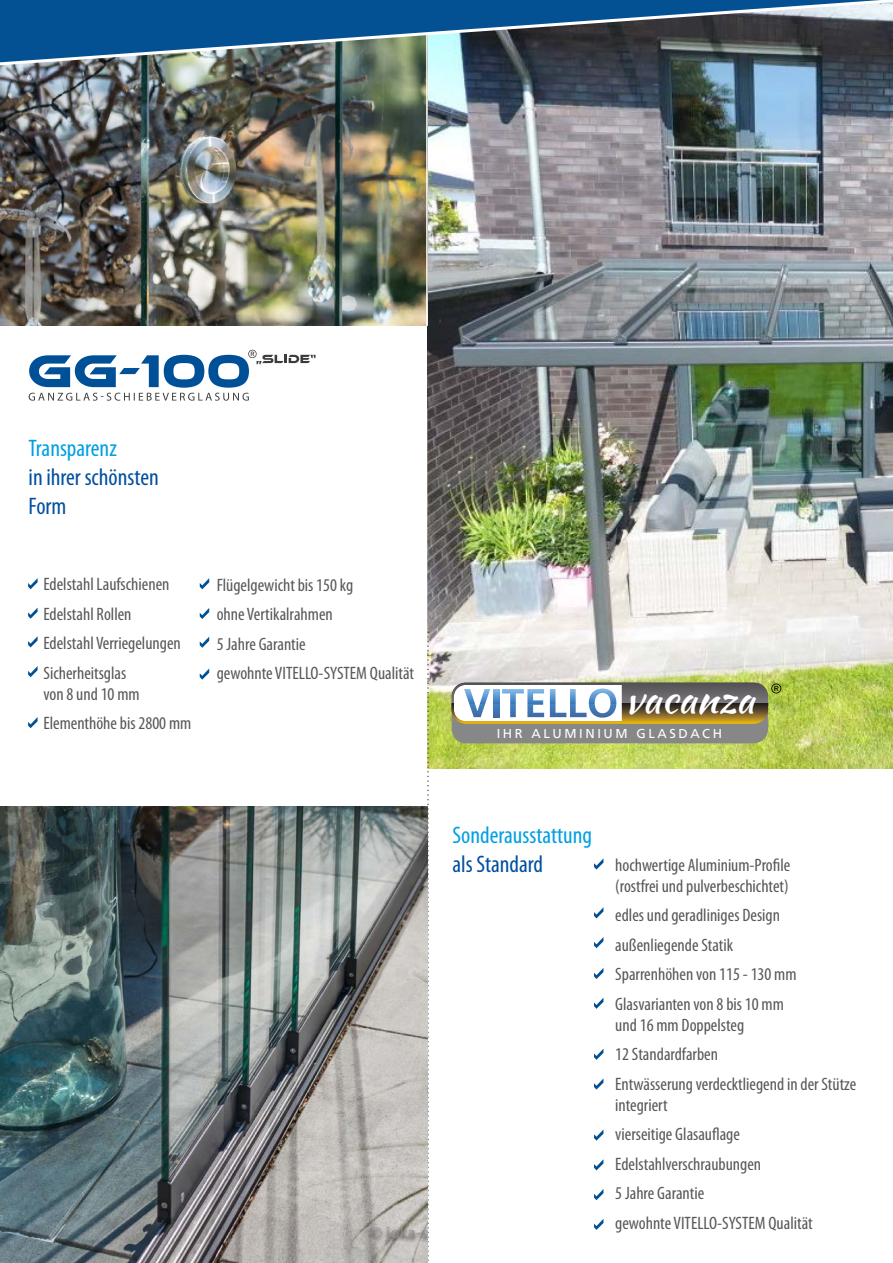
<style>
.page{position:relative;width:893px;height:1263px;background:#fff}
.page>*{position:absolute;margin:0;border:0;box-sizing:border-box;transform-origin:0 0}
.t1{font:39.6px "Kaushan Script";color:#fff}
.t2{font:condensed 24px/28.8px "Myriad Pro";color:#004f9f}
.t3{font:condensed 24px "Myriad Pro";color:#009fe3}
.t4{font:condensed 18px/29.5px "Myriad Pro";color:#575756}
.t5{font:12.9px "Frutiger LT Std";letter-spacing:.2em;color:#fff}
</style>
<div class="page">
<img style="left:427px;top:74px;width:466px;height:695px">
<svg style="left:594px;top:859px;width:9px;height:10px"></svg>
<svg style="left:594px;top:908px;width:9px;height:10px"></svg>
<svg style="left:594px;top:937px;width:9px;height:11px"></svg>
<svg style="left:594px;top:968px;width:9px;height:11px"></svg>
<img style="left:0;top:74px;width:426px;height:251px">
<svg style="left:594px;top:998px;width:9px;height:11px"></svg>
<hr style="left:426px;top:0;width:2px;height:326px;background:#fff">
<img style="left:0;top:0;width:893px;height:74px">
<svg style="left:427px;top:631px;width:2px;height:632px"></svg>
<svg style="left:29px;top:350px;width:286px;height:51px"></svg>
<img style="left:0;top:807px;width:427px;height:456px">
<svg style="left:28px;top:578px;width:10px;height:11px"></svg>
<svg style="left:28px;top:607px;width:10px;height:12px"></svg>
<svg style="left:28px;top:636px;width:10px;height:11px"></svg>
<svg style="left:28px;top:666px;width:10px;height:11px"></svg>
<svg style="left:28px;top:717px;width:10px;height:11px"></svg>
<svg style="left:200px;top:578px;width:9px;height:11px"></svg>
<svg style="left:200px;top:608px;width:9px;height:11px"></svg>
<svg style="left:200px;top:637px;width:9px;height:11px"></svg>
<svg style="left:200px;top:669px;width:9px;height:11px"></svg>
<svg style="left:594px;top:1049px;width:9px;height:11px"></svg>
<svg style="left:594px;top:1079px;width:9px;height:10px"></svg>
<svg style="left:594px;top:1130px;width:9px;height:10px"></svg>
<svg style="left:594px;top:1160px;width:9px;height:10px"></svg>
<svg style="left:594px;top:1189px;width:9px;height:11px"></svg>
<svg style="left:594px;top:1219px;width:9px;height:11px"></svg>
<svg style="left:452px;top:683px;width:329px;height:60px"></svg>
<h2 class="t3" style="left:29px;top:434px;width:90px">Transparenz</h2>
<h2 class="t2" style="left:29px;top:462px;width:132px">in ihrer schönsten<br>Form</h2>
<p class="t4" style="left:43px;top:569px;width:139px">Edelstahl Laufschienen<br>Edelstahl Rollen<br>Edelstahl Verriegelungen<br>Sicherheitsglas</p>
<p class="t4" style="left:43px;top:679px;width:149px">von 8 und 10 mm<br>Elementhöhe bis 2800 mm</p>
<p class="t4" style="left:217px;top:570px;width:199px">Flügelgewicht bis 150 kg<br>ohne Vertikalrahmen<br>5 Jahre Garantie<br>gewohnte VITELLO-SYSTEM Qualität</p>
<h1 class="t1" style="left:625px;top:670px;width:131px">vacanza</h1>
<p class="t5" style="left:497px;top:725px;width:227px">IHR ALUMINIUM GLASDACH</p>
<h2 class="t3" style="left:452px;top:820px;width:141px">Sonderausstattung</h2>
<h2 class="t2" style="left:452px;top:849px;width:92px">als Standard</h2>
<p class="t4" style="left:615px;top:854px;width:177px;line-height:21px">hochwertige Aluminium-Profile (rostfrei und pulverbeschichtet)</p>
<p class="t4" style="left:615px;top:900px;width:183px">edles und geradliniges Design außenliegende Statik<br>Sparrenhöhen von 115 - 130 mm<br>Glasvarianten von 8 bis 10 mm</p>
<p class="t4" style="left:615px;top:1009px;width:242px">und 16 mm Doppelsteg<br>12 Standardfarben<br>Entwässerung verdecktliegend in der Stütze</p>
<p class="t4" style="left:615px;top:1090px;width:199px">integriert<br>vierseitige Glasauflage<br>Edelstahlverschraubungen<br>5 Jahre Garantie<br>gewohnte VITELLO-SYSTEM Qualität</p>
</div>
